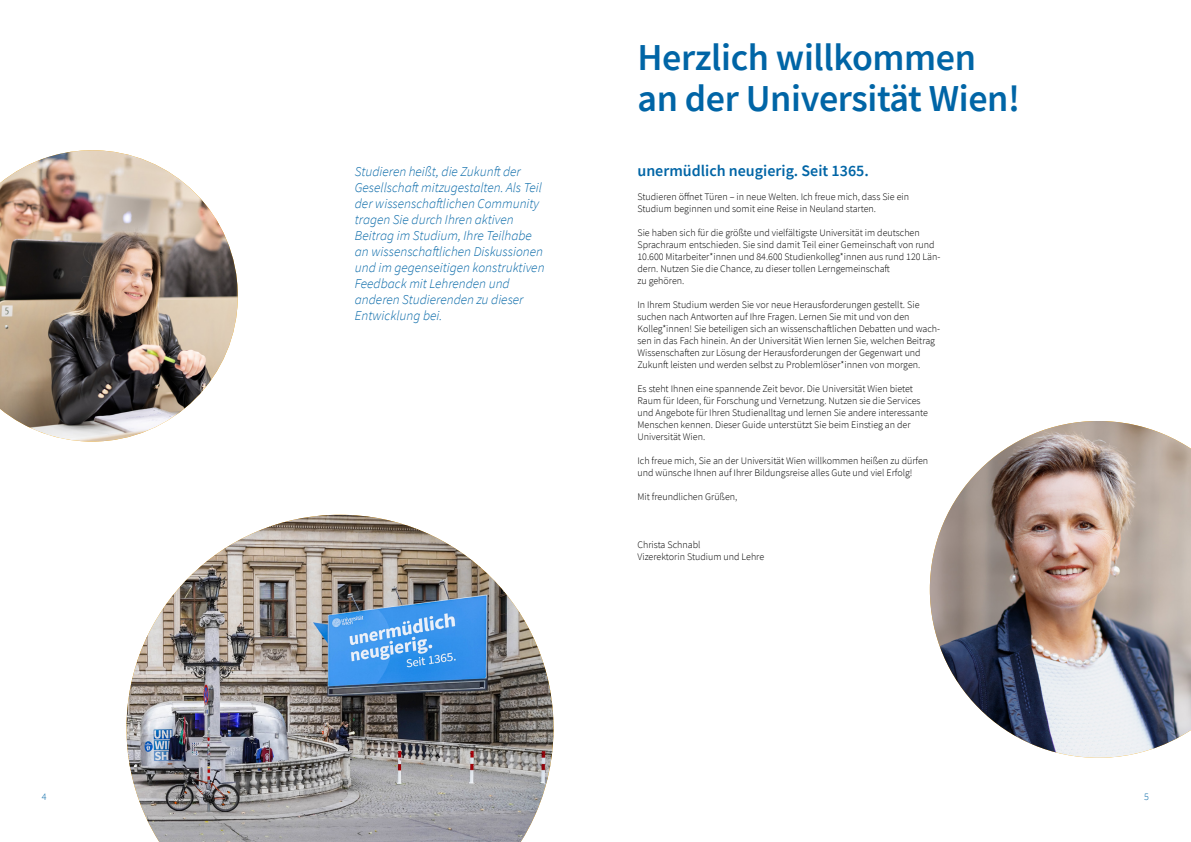
<style>
.page{position:relative;width:1191px;height:842px;background:#fff}
.page>*{position:absolute;margin:0;border:0;box-sizing:border-box;transform-origin:0 0}
.Ebene_1___Headline_blau__H2{font:600 38px/41px "Source Sans Pro";letter-spacing:-.01em;color:#0065a6}
.Einleitung__P{font:600 16px "Source Sans Pro";color:#0065a6}
.Zitat_Blau_Kursiv__P{font:italic 300 13.5px/16px "Source Sans Pro";color:#0065a6}
.Fließtext_10_12__P{font:300 10px/12px "Source Sans Pro";color:#000}
.t1{font:300 10px "Source Sans Pro";color:#0065a6}
</style>
<div class="page">
<img style="left:0;top:150px;width:238px;height:291px">
<img style="left:126px;top:515px;width:427px;height:327px">
<img style="left:930px;top:421px;width:261px;height:337px">
<p class="Zitat_Blau_Kursiv__P" style="left:355px;top:163px;width:191px">Studieren heißt, die Zukunft der<br>Gesellschaft mitzugestalten. Als Teil der wissenschaftlichen Community tragen Sie durch Ihren aktiven<br>Beitrag im Studium, Ihre Teilhabe an wissenschaftlichen Diskussionen und im gegenseitigen konstruktiven<br>Feedback mit Lehrenden und anderen Studierenden zu dieser<br>Entwicklung bei.</p>
<h2 class="Ebene_1___Headline_blau__H2" style="left:637px;top:37px;width:384px">Herzlich willkommen an der Universität Wien!</h2>
<p class="Einleitung__P" style="left:637px;top:160px;width:233px">unermüdlich neugierig. Seit 1365.</p>
<p class="Fließtext_10_12__P" style="left:637px;top:190px;width:273px">Studieren öffnet Türen – in neue Welten. Ich freue mich, dass Sie ein<br>Studium beginnen und somit eine Reise in Neuland starten.</p>
<p class="Fließtext_10_12__P" style="left:637px;top:226px;width:304px">Sie haben sich für die größte und vielfältigste Universität im deutschen Sprachraum entschieden. Sie sind damit Teil einer Gemeinschaft von rund 10.600 Mitarbeiter*innen und 84.600 Studienkolleg*innen aus rund 120 Län&shy;dern. Nutzen Sie die Chance, zu dieser tollen Lerngemeinschaft<br>zu gehören.</p>
<p class="Fließtext_10_12__P" style="left:637px;top:298px;width:304px">In Ihrem Studium werden Sie vor neue Herausforderungen gestellt. Sie suchen nach Antworten auf Ihre Fragen. Lernen Sie mit und von den Kolleg*innen! Sie beteiligen sich an wissenschaftlichen Debatten und wach&shy;sen in das Fach hinein. An der Universität Wien lernen Sie, welchen Beitrag Wissenschaften zur Lösung der Herausforderungen der Gegenwart und Zukunft leisten und werden selbst zu Problemlöser*innen von morgen.</p>
<p class="Fließtext_10_12__P" style="left:637px;top:382px;width:292px">Es steht Ihnen eine spannende Zeit bevor. Die Universität Wien bietet Raum für Ideen, für Forschung und Vernetzung. Nutzen sie die Services und Angebote für Ihren Studienalltag und lernen Sie andere interessante Menschen kennen. Dieser Guide unterstützt Sie beim Einstieg an der Universität Wien.</p>
<p class="Fließtext_10_12__P" style="left:637px;top:454px;width:292px">Ich freue mich, Sie an der Universität Wien willkommen heißen zu dürfen und wünsche Ihnen auf Ihrer Bildungsreise alles Gute und viel Erfolg!</p>
<p class="Fließtext_10_12__P" style="left:637px;top:490px;width:101px">Mit freundlichen Grüßen,</p>
<p class="Fließtext_10_12__P" style="left:637px;top:538px;width:65px">Christa Schnabl</p>
<p class="Fließtext_10_12__P" style="left:637px;top:550px;width:128px">Vizerektorin Studium und Lehre</p>
<p class="t1" style="left:42px;top:790px;width:6px">4</p>
<p class="t1" style="left:1144px;top:790px;width:6px">5</p>
</div>
